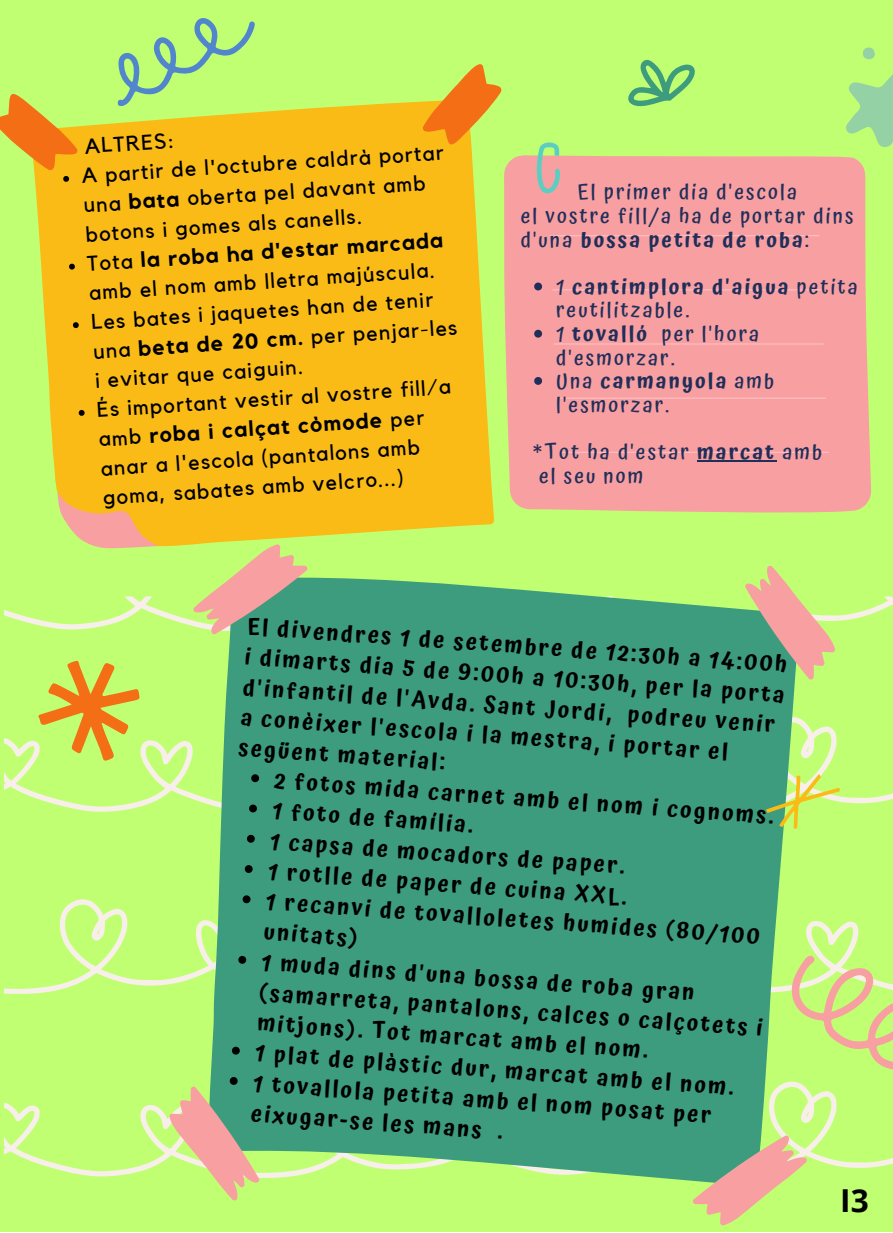
<style>
.page{position:relative;width:893px;height:1233px;background:#fff}
.page>*{position:absolute;margin:0;border:0;box-sizing:border-box;transform-origin:0 0}
.t1{font:700 31.65px "Open Sans";color:#000}
.t2{font:600 22.5px/30.3px "Atma";color:#000}
.t3{font:21.3px/29.2px "Kollektif";color:#000}
.t4{font:500 20.85px/23.5px "Atma";letter-spacing:.1em;color:#202f5a}
.s1{font-weight:700}
.s2{font-weight:600}
</style>
<div class="page">
<div style="left:0;top:0;width:892px;height:1232px;background:#c1ff72"></div>
<div style="left:504px;top:155px;width:367px;height:331px;background:#f89fa1"></div>
<svg style="left:534px;top:142px;width:28px;height:55px;background:#c1bba3"></svg>
<hr style="left:549px;top:235px;width:270px;height:1px;background:#ffbbbd">
<hr style="left:552px;top:289px;width:270px;height:1px;background:#ffbbbd">
<hr style="left:553px;top:343px;width:270px;height:2px;background:#ffbbbd">
<hr style="left:556px;top:398px;width:270px;height:1px;background:#ffbbbd">
<hr style="left:559px;top:452px;width:269px;height:1px;background:#ffbbbd">
<svg style="left:4px;top:1102px;width:160px;height:75px"></svg>
<svg style="left:4px;top:899px;width:190px;height:95px"></svg>
<div style="left:35px;top:102px;width:457px;height:384px;background:#fabb17"></div>
<svg style="left:417px;top:64px;width:85px;height:89px"></svg>
<div style="left:197px;top:829px;width:587px;height:349px;background:#3c9c7d"></div>
<svg style="left:453px;top:1081px;width:439px;height:145px"></svg>
<svg style="left:846px;top:75px;width:46px;height:72px"></svg>
<svg style="left:863px;top:47px;width:11px;height:12px"></svg>
<svg style="left:656px;top:917px;width:236px;height:155px"></svg>
<svg style="left:113px;top:18px;width:146px;height:88px"></svg>
<svg style="left:628px;top:59px;width:67px;height:47px"></svg>
<svg style="left:0;top:94px;width:81px;height:88px"></svg>
<svg style="left:69px;top:264px;width:6px;height:6px"></svg>
<svg style="left:73px;top:322px;width:6px;height:6px"></svg>
<svg style="left:78px;top:410px;width:7px;height:6px"></svg>
<svg style="left:4px;top:486px;width:888px;height:343px"></svg>
<svg style="left:247px;top:835px;width:8px;height:8px"></svg>
<svg style="left:244px;top:865px;width:9px;height:8px"></svg>
<svg style="left:242px;top:895px;width:9px;height:9px"></svg>
<svg style="left:238px;top:956px;width:8px;height:8px"></svg>
<svg style="left:232px;top:1046px;width:8px;height:9px"></svg>
<svg style="left:164px;top:1077px;width:101px;height:124px"></svg>
<svg style="left:534px;top:283px;width:8px;height:7px"></svg>
<svg style="left:534px;top:330px;width:8px;height:8px"></svg>
<svg style="left:534px;top:377px;width:8px;height:8px"></svg>
<hr style="left:697px;top:460px;width:79px;height:1px;background:#202f5a">
<p class="t3" style="left:84px;top:133px;width:91px;rotate:-4deg">ALTRES:</p>
<p class="t3" style="left:80px;top:163px;width:364px;rotate:-4deg">A partir de l'octubre caldrà portar una <span class="s1">bata</span> oberta pel davant amb botons i gomes als canells.</p>
<p class="t3" style="left:86px;top:250px;width:358px;rotate:-4deg">Tota <span class="s1">la roba ha d'estar marcada </span>amb el nom amb lletra majúscula.</p>
<p class="t3" style="left:90px;top:309px;width:366px;rotate:-4deg">Les bates i jaquetes han de tenir una <span class="s1">beta de 20 cm.</span> per penjar-les i evitar que caiguin.</p>
<p class="t3" style="left:96px;top:397px;width:356px;rotate:-4deg">És important vestir al vostre fill/a amb <span class="s1">roba i calçat còmode</span> per anar a l'escola (pantalons amb goma, sabates amb velcro...)</p>
<p class="t4" style="left:577px;top:180px;width:221px">El primer dia d'escola</p>
<p class="t4" style="left:520px;top:204px;width:334px">el vostre fill/a ha de portar dins d'una <span class="s2">bossa petita de roba</span>:</p>
<p class="t4" style="left:556px;top:275px;width:303px">1 <span class="s2">cantimplora d'aigua</span> petita reutilitzable.</p>
<p class="t4" style="left:556px;top:322px;width:204px">1 <span class="s2">tovalló</span> per l'hora d'esmorzar.</p>
<p class="t4" style="left:556px;top:369px;width:219px">Una <span class="s2">carmanyola</span> amb l'esmorzar.</p>
<p class="t4" style="left:533px;top:440px;width:290px">*Tot ha d'estar <span class="s2">marcat</span> amb</p>
<p class="t4" style="left:539px;top:464px;width:106px">el seu nom</p>
<p class="t2" style="left:248px;top:611px;width:543px;text-align:justify;rotate:4deg">El divendres 1 de setembre de 12:30h a 14:00h i dimarts dia 5 de 9:00h a 10:30h, per la porta d'infantil de l'Avda. Sant Jordi, podreu venir</p>
<p class="t2" style="left:240px;top:732px;width:208px;rotate:4deg">següent material:</p>
<p class="t2" style="left:242px;top:702px;width:489px;rotate:4deg">a conèixer l'escola i la mestra, i portar el</p>
<p class="t2" style="left:276px;top:765px;width:501px;rotate:4deg">2 fotos mida carnet amb el nom i cognoms.</p>
<p class="t2" style="left:271px;top:826px;width:356px;rotate:4deg">1 capsa de mocadors de paper.</p>
<p class="t2" style="left:273px;top:796px;width:203px;rotate:4deg">1 foto de família.</p>
<p class="t2" style="left:269px;top:856px;width:361px;rotate:4deg">1 rotlle de paper de cuina XXL.</p>
<p class="t2" style="left:265px;top:917px;width:96px;rotate:4deg">unitats)</p>
<p class="t2" style="left:267px;top:886px;width:496px;rotate:4deg">1 recanvi de tovalloletes humides (80/100</p>
<p class="t2" style="left:261px;top:977px;width:505px;rotate:4deg">(samarreta, pantalons, calces o calçotets i</p>
<p class="t2" style="left:263px;top:947px;width:435px;rotate:4deg">1 muda dins d'una bossa de roba gran</p>
<p class="t2" style="left:258px;top:1008px;width:393px;rotate:4deg">mitjons). Tot marcat amb el nom.</p>
<p class="t2" style="left:256px;top:1038px;width:481px;rotate:4deg">1 plat de plàstic dur, marcat amb el nom.</p>
<p class="t2" style="left:254px;top:1068px;width:460px;rotate:4deg">1 tovallola petita amb el nom posat per eixugar-se les mans .</p>
<p class="t1" style="left:840px;top:1178px;width:30px">I3</p>
</div>
